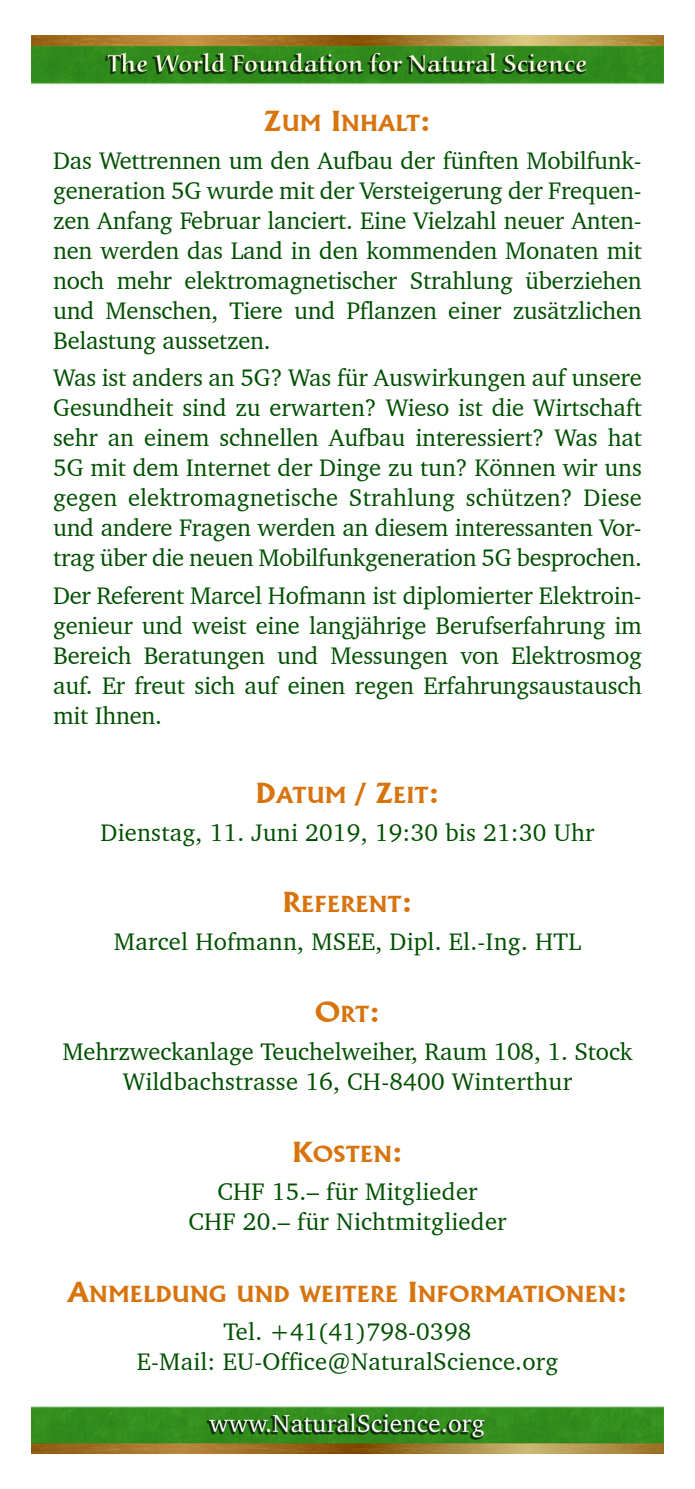
<style>
.page{position:relative;width:695px;height:1489px;background:#fff}
.page>*{position:absolute;margin:0;border:0;box-sizing:border-box;transform-origin:0 0}
.t1{font:27px "Flareserif 821 BT Bold SC800";color:#d7740e;scale:1.1 1}
.Text_about_Lecture{font:24.5px/30px "Charter BT";letter-spacing:-.01em;color:#005000;text-align:justify}
.short_Text{font:24.5px "Charter BT";letter-spacing:.01em;color:#005000}
.t2{font:21.5px "Flareserif 821 BT Bold SC800";color:#d7740e;scale:1.1 1}
.s1{font-size:27px}
.s2{font-size:21.5px}
</style>
<div class="page">
<img style="left:32px;top:35px;width:631px;height:1418px">
<p class="t2" style="left:264px;top:110px;width:153px"><span class="s1">Z</span>UM <span class="s1">I</span>NHALT<span class="s1">:</span></p>
<p class="Text_about_Lecture" style="left:53px;top:145px;width:590px">Das Wettrennen um den Aufbau der fünften Mobilfunk&shy;generation 5G wurde mit der Versteigerung der Frequen&shy;zen Anfang Februar lanciert. Eine Vielzahl neuer Anten&shy;nen werden das Land in den kommenden Monaten mit noch mehr elektromagnetischer Strahlung überziehen und Menschen, Tiere und Pflanzen einer zusätzlichen Belastung aussetzen.</p>
<p class="Text_about_Lecture" style="left:53px;top:362px;width:590px">Was ist anders an 5G? Was für Auswirkungen auf unsere Gesundheit sind zu erwarten? Wieso ist die Wirtschaft sehr an einem schnellen Aufbau interessiert? Was hat 5G mit dem Internet der Dinge zu tun? Können wir uns gegen elektromagnetische Strahlung schützen? Diese und andere Fragen werden an diesem interessanten Vor&shy;trag über die neuen Mobilfunkgeneration 5G besprochen.</p>
<p class="Text_about_Lecture" style="left:53px;top:579px;width:590px">Der Referent Marcel Hofmann ist diplomierter Elektroin&shy;genieur und weist eine langjährige Berufserfahrung im Bereich Beratungen und Messungen von Elektrosmog auf. Er freut sich auf einen regen Erfahrungsaustausch mit Ihnen.</p>
<p class="t2" style="left:255px;top:781px;width:169px"><span class="s1">D</span>ATUM <span class="s1">/ Z</span>EIT<span class="s1">:</span></p>
<p class="short_Text" style="left:100px;top:816px;width:495px">Dienstag, 11. Juni 2019, 19:30 bis 21:30 Uhr</p>
<p class="t2" style="left:282px;top:891px;width:120px"><span class="s1">R</span>EFERENT<span class="s1">:</span></p>
<p class="short_Text" style="left:114px;top:926px;width:468px">Marcel Hofmann, MSEE, Dipl. El.-Ing. HTL</p>
<p class="t1" style="left:315px;top:995px;width:61px">O<span class="s2">RT</span>:</p>
<p class="short_Text" style="left:62px;top:1036px;width:571px">Mehrzweckanlage Teuchelweiher, Raum 108, 1. Stock</p>
<p class="short_Text" style="left:123px;top:1066px;width:451px">Wildbachstrasse 16, CH-8400 Winterthur</p>
<p class="t2" style="left:292px;top:1140px;width:102px"><span class="s1">K</span>OSTEN<span class="s1">:</span></p>
<p class="short_Text" style="left:217px;top:1176px;width:262px">CHF 15.– für Mitglieder</p>
<p class="short_Text" style="left:188px;top:1206px;width:320px">CHF 20.– für Nichtmitglieder</p>
<p class="t2" style="left:67px;top:1280px;width:510px"><span class="s1">A</span>NMELDUNG UND WEITERE <span class="s1">I</span>NFORMATIONEN<span class="s1">:</span></p>
<p class="short_Text" style="left:223px;top:1315px;width:250px">Tel. +41(41)798-0398</p>
<p class="short_Text" style="left:137px;top:1345px;width:423px">E-Mail: EU-Office@NaturalScience.org</p>
</div>
